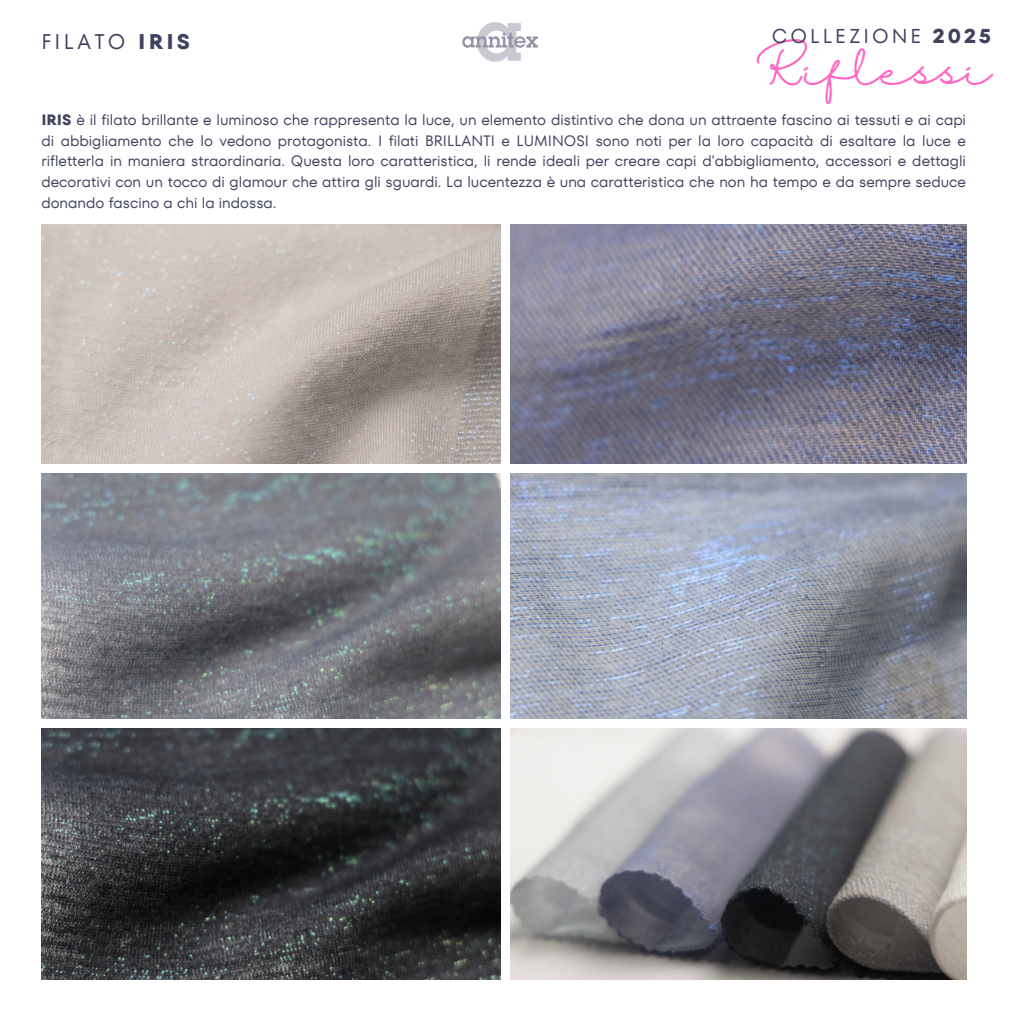
<style>
.page{position:relative;width:1013px;height:1013px;background:#fff}
.page>*{position:absolute;margin:0;border:0;box-sizing:border-box;transform-origin:0 0}
.t1{font:40.62px "Halimun";color:#ff66c4}
.t2{font:21.12px "TT Fors";letter-spacing:.15em;color:#40435f}
.t3{font:20px "TT Fors";letter-spacing:.15em;color:#40435f}
.t4{font:15px/20.6px "TT Fors";color:#40435f;text-align:justify}
.s1{font-weight:700}
</style>
<div class="page">
<img style="left:462px;top:22px;width:76px;height:40px">
<img style="left:41px;top:225px;width:460px;height:238px">
<img style="left:41px;top:473px;width:460px;height:246px">
<img style="left:510px;top:473px;width:456px;height:246px">
<img style="left:510px;top:728px;width:456px;height:251px">
<img style="left:41px;top:728px;width:460px;height:251px">
<img style="left:510px;top:225px;width:456px;height:238px">
<h2 class="t3" style="left:772px;top:22px;width:221px">COLLEZIONE <span class="s1">2025</span></h2>
<h2 class="t2" style="left:41px;top:27px;width:150px">FILATO <span class="s1">IRIS</span></h2>
<p class="t1" style="left:756px;top:47px;width:237px">Riflessi</p>
<h1 class="t4" style="left:41px;top:109px;width:926px"><span class="s1">IRIS</span> è il filato brillante e luminoso che rappresenta la luce, un elemento distintivo che dona un attraente fascino ai tessuti e ai capi di abbigliamento che lo vedono protagonista. I filati BRILLANTI e LUMINOSI sono noti per la loro capacità di esaltare la luce e rifletterla in maniera straordinaria. Questa loro caratteristica, li rende ideali per creare capi d'abbigliamento, accessori e dettagli decorativi con un tocco di glamour che attira gli sguardi. La lucentezza è una caratteristica che non ha tempo e da sempre seduce donando fascino a chi la indossa.</h1>
</div>
